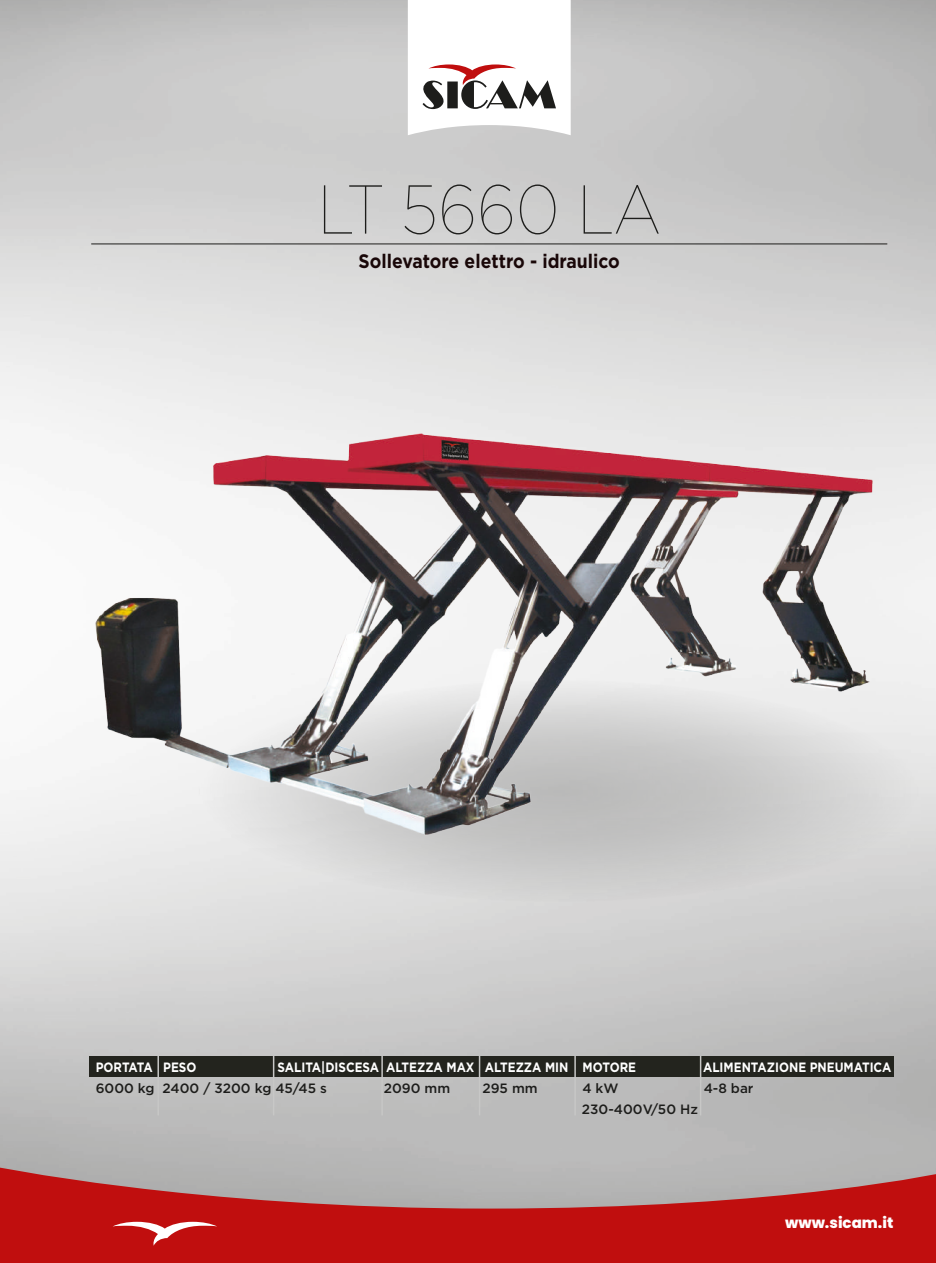
<style>
.page{position:relative;width:936px;height:1263px;background:#fff}
.page>*{position:absolute;margin:0;border:0;box-sizing:border-box;transform-origin:0 0}
.t1{font:100 69px "Gotham";color:#1d1d1b;scale:.9 1}
.t2{font:700 19.5px "Gotham";color:#190708;scale:.9 1}
.t3{font:800 15px "Poppins";color:#fff}
.t4{font:700 13.5px "Gotham";color:#fff;scale:.87 1}
.t5{font:500 13.5px "Gotham";color:#1d1d1b}
</style>
<div class="page">
<img style="left:0;top:0;width:935px;height:1165px">
<svg style="left:408px;top:0;width:162px;height:135px"></svg>
<hr style="left:91px;top:244px;width:796px;height:1px;background:#1d1d1b">
<img style="left:145px;top:196px;width:790px;height:827px">
<svg style="left:0;top:1165px;width:935px;height:98px;background:#b44"></svg>
<svg style="left:113px;top:1222px;width:104px;height:24px"></svg>
<div style="left:89px;top:1056px;width:804px;height:20px;background:#23241e"></div>
<hr style="left:157px;top:1056px;width:2px;height:59px;background:#c7c7c6">
<hr style="left:273px;top:1056px;width:1px;height:59px;background:#c7c7c6">
<hr style="left:381px;top:1056px;width:2px;height:59px;background:#c7c7c6">
<hr style="left:479px;top:1056px;width:1px;height:59px;background:#c7c7c6">
<hr style="left:574px;top:1056px;width:2px;height:59px;background:#c7c7c6">
<hr style="left:699px;top:1056px;width:2px;height:59px;background:#c7c7c6">
<img style="left:77px;top:410px;width:821px;height:435px">
<h1 class="t1" style="left:317px;top:167px;width:383px">LT 5660 LA</h1>
<h2 class="t2" style="left:358px;top:248px;width:292px">Sollevatore elettro - idraulico</h2>
<p class="t4" style="left:96px;top:1058px;width:117px">PORTATA PESO</p>
<p class="t4" style="left:277px;top:1058px;width:413px">SALITA|DISCESA ALTEZZA MAX ALTEZZA MIN MOTORE</p>
<p class="t4" style="left:703px;top:1058px;width:218px">ALIMENTAZIONE PNEUMATICA</p>
<p class="t5" style="left:96px;top:1079px;width:233px">6000 kg 2400 / 3200 kg 45/45 s</p>
<p class="t5" style="left:384px;top:1079px;width:68px">2090 mm</p>
<p class="t5" style="left:482px;top:1079px;width:57px">295 mm</p>
<p class="t5" style="left:582px;top:1079px;width:38px">4 kW</p>
<p class="t5" style="left:703px;top:1079px;width:51px">4-8 bar</p>
<p class="t5" style="left:582px;top:1100px;width:117px">230-400V/50 Hz</p>
<p class="t3" style="left:785px;top:1214px;width:110px">www.sicam.it</p>
</div>
